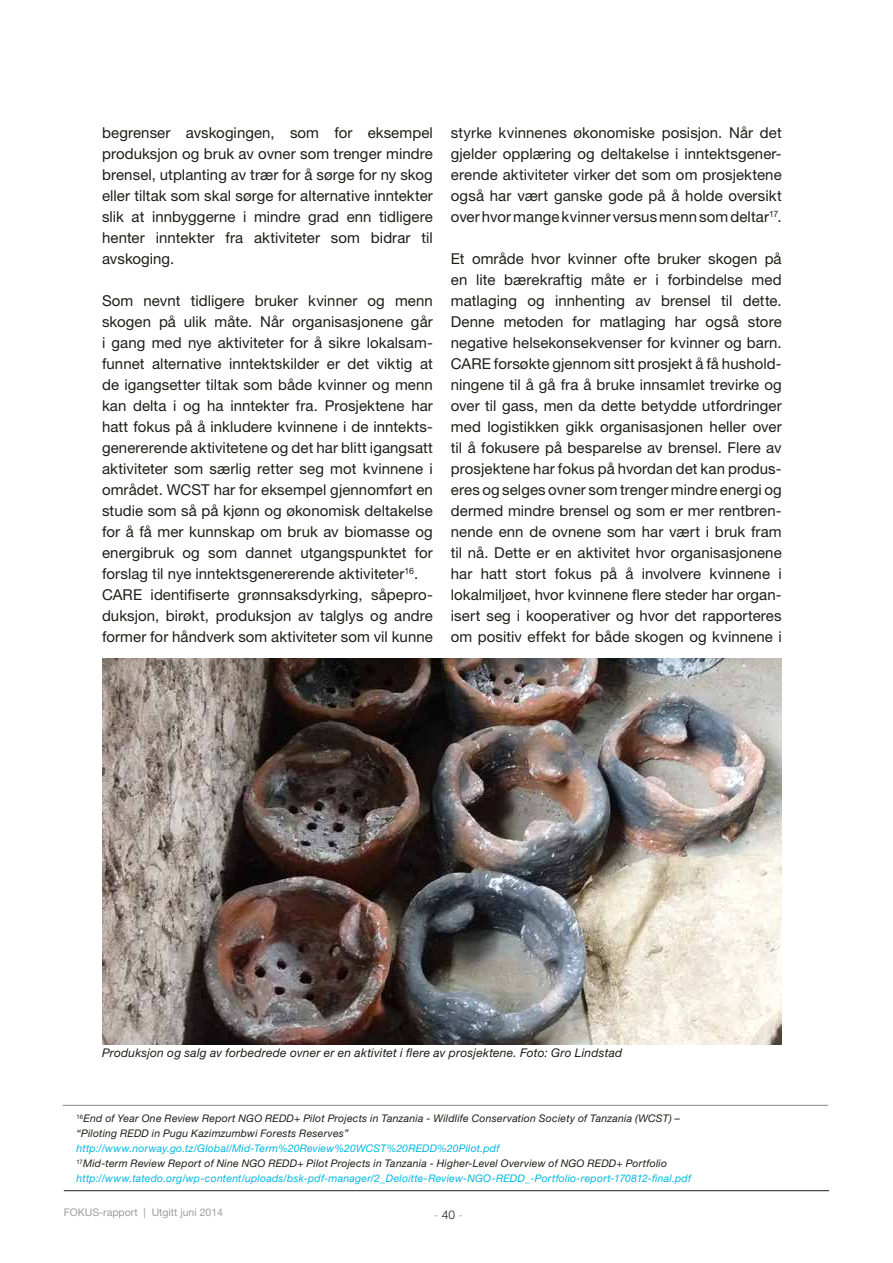
<style>
.page{position:relative;width:893px;height:1263px;background:#fff}
.page>*{position:absolute;margin:0;border:0;box-sizing:border-box;transform-origin:0 0}
.t1{font:15px/21px "Helvetica Neue LT Std";letter-spacing:.01em;color:#1d1d1b;text-align:justify}
.t2{font:italic 12px "Helvetica Neue LT Std";letter-spacing:.015em;color:#1d1d1b}
.t3{font:300 12px "Helvetica";color:#9d9d9d}
.t4{font:italic 10.5px/15px "Helvetica Neue LT Std";letter-spacing:.02em;color:#00b7e0}
.t5{font:italic 10.5px/15px "Helvetica Neue LT Std";letter-spacing:.02em;color:#1d1d1b}
.t6{font:10.5px "Helvetica Neue LT Std";color:#9d9d9d}
.s1{color:#1d1d1b}
</style>
<div class="page">
<hr style="left:64px;top:1190px;width:765px;height:1px;background:#1d1d1b">
<hr style="left:63px;top:1105px;width:765px;height:1px;background:#878787">
<img style="left:102px;top:658px;width:680px;height:386px">
<p class="t1" style="left:102px;top:122px;width:332px">begrenser avskogingen, som for eksempel produksjon og bruk av ovner som trenger mindre brensel, utplanting av trær for å sørge for ny skog eller tiltak som skal sørge for alternative inntekter slik at innbyggerne i mindre grad enn tidligere henter inntekter fra aktiviteter som bidrar til avskoging.</p>
<p class="t1" style="left:102px;top:290px;width:332px;text-align:left">Som nevnt tidligere bruker kvinner og menn skogen på ulik måte. Når organisasjonene går i gang med nye aktiviteter for å sikre lokalsam&shy;funnet alternative inntektskilder er det viktig at de igangsetter tiltak som både kvinner og menn kan delta i og ha inntekter fra. Prosjektene har hatt fokus på å inkludere kvinnene i de inntekts&shy;genererende aktivitetene og det har blitt igangsatt aktiviteter som særlig retter seg mot kvinnene i området. WCST har for eksempel gjennomført en studie som så på kjønn og økonomisk deltakelse for å få mer kunnskap om bruk av biomasse og energibruk og som dannet utgangspunktet for forslag til nye inntektsgenererende aktiviteter<sup>16</sup>.<br>CARE identifiserte grønnsaksdyrking, såpepro&shy;duksjon, birøkt, produksjon av talglys og andre former for håndverk som aktiviteter som vil kunne</p>
<p class="t1" style="left:451px;top:122px;width:332px">styrke kvinnenes økonomiske posisjon. Når det gjelder opplæring og deltakelse i inntektsgener&shy;erende aktiviteter virker det som om prosjektene også har vært ganske gode på å holde oversikt over hvor mange kvinner versus menn som deltar<sup>17</sup>.</p>
<p class="t1" style="left:451px;top:248px;width:332px">Et område hvor kvinner ofte bruker skogen på en lite bærekraftig måte er i forbindelse med matlaging og innhenting av brensel til dette.<br>Denne metoden for matlaging har også store negative helsekonsekvenser for kvinner og barn.<br>CARE forsøkte gjennom sitt prosjekt å få hushold&shy;ningene til å gå fra å bruke innsamlet trevirke og over til gass, men da dette betydde utfordringer med logistikken gikk organisasjonen heller over til å fokusere på besparelse av brensel. Flere av prosjektene har fokus på hvordan det kan produs&shy;eres og selges ovner som trenger mindre energi og dermed mindre brensel og som er mer rentbren&shy;nende enn de ovnene som har vært i bruk fram til nå. Dette er en aktivitet hvor organisasjonene har hatt stort fokus på å involvere kvinnene i lokalmiljøet, hvor kvinnene flere steder har organ&shy;isert seg i kooperativer og hvor det rapporteres om positiv effekt for både skogen og kvinnene i</p>
<p class="t2" style="left:102px;top:1045px;width:522px">Produksjon og salg av forbedrede ovner er en aktivitet i flere av prosjektene. Foto: Gro Lindstad</p>
<p class="t5" style="left:77px;top:1111px;width:605px"><sup>16</sup>End of Year One Review Report NGO REDD+ Pilot Projects in Tanzania - Wildlife Conservation Society of Tanzania (WCST) – “Piloting REDD in Pugu Kazimzumbwi Forests Reserves”</p>
<p class="t4" style="left:77px;top:1141px;width:616px">http://www.norway.go.tz/Global/Mid-Term%20Review%20WCST%20REDD%20Pilot.pdf<br><sup>17</sup><span class="s1">Mid-term Review Report of Nine NGO REDD+ Pilot Projects in Tanzania - Higher-Level Overview of NGO REDD+ Portfolio </span>http://www.tatedo.org/wp-content/uploads/bsk-pdf-manager/2_Deloitte-Review-NGO-REDD_-Portfolio-report-170812-final.pdf</p>
<p class="t6" style="left:64px;top:1206px;width:161px">FOKUS-rapport | Utgitt juni 2014</p>
<p class="t3" style="left:434px;top:1207px;width:30px">- <span class="s1">40</span> -</p>
</div>
